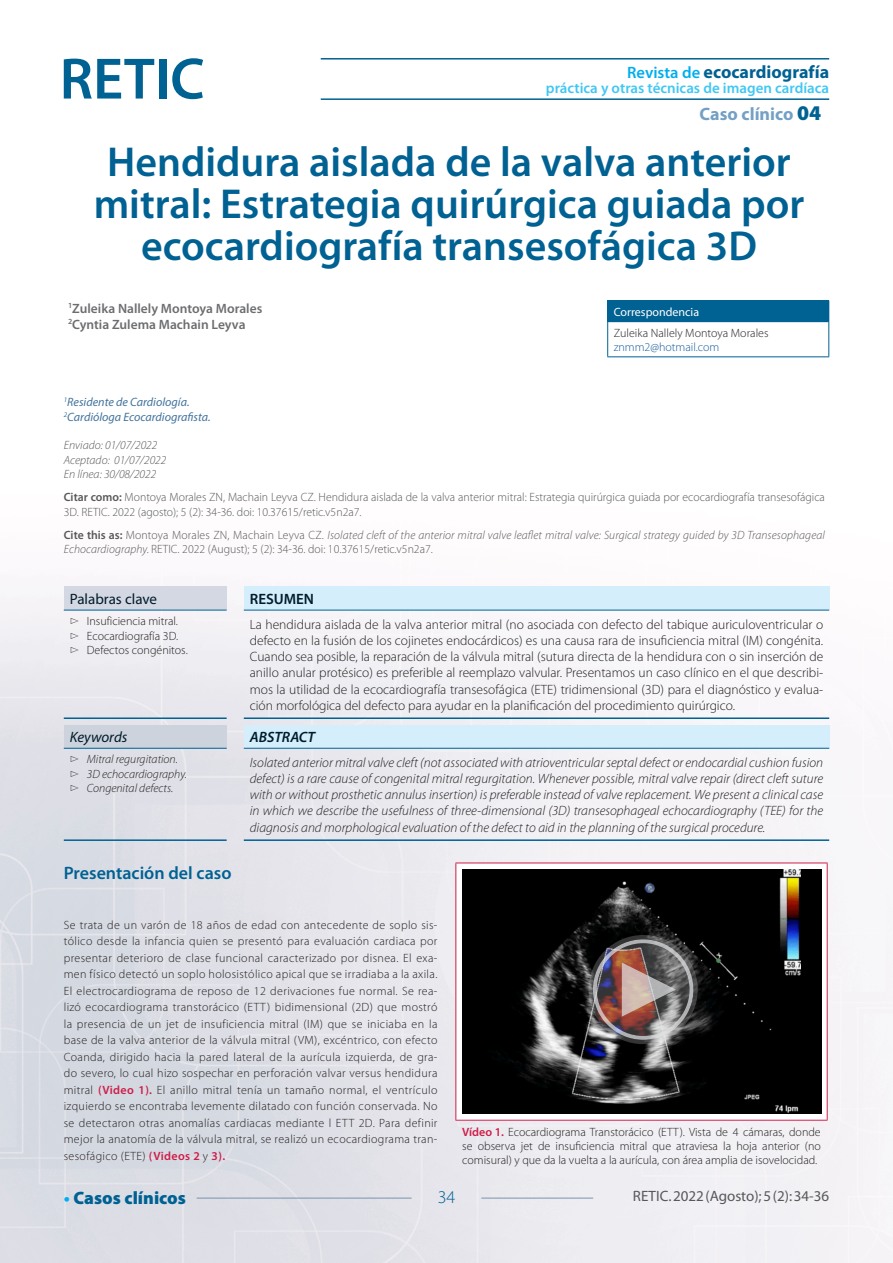
<style>
.page{position:relative;width:893px;height:1263px;background:#fff}
.page>*{position:absolute;margin:0;border:0;box-sizing:border-box;transform-origin:0 0}
.Titulo_capitulo{font:600 42px/42px "Myriad Pro";color:#006193;text-align:center}
.t1{font:700 18px "Myriad Pro";color:#006193}
._02_Primer_Orden{font:600 18px "Myriad Pro";color:#006193}
.t2{font:900 18px "Myriad Pro";color:#006193}
.t3{font:700 18px "Myriad Pro";color:#73a0c4}
.t4{font:300 18px "Myriad Pro";color:#006193}
.t5{font:600 15px "Myriad Pro";color:#40c7f4}
.t6{font:15px "Myriad Pro";color:#57585a}
.t7{font:15px "Myriad Pro";color:#001b2b}
.t8{font:italic 15px "Myriad Pro";color:#001b2b}
.t9{font:italic 600 15px "Myriad Pro";color:#001b2b}
.t10{font:600 15px "Myriad Pro";color:#001b2b}
.Texto_resumen{font:300 13.5px/16.2px "Myriad Pro";color:#231f20;text-align:justify}
.Texto_resumen_ingles{font:italic 300 13.5px/16.2px "Myriad Pro";color:#231f20;text-align:justify}
.Nombre_autores{font:600 13.5px "Myriad Pro";color:#6c6d70}
.Cargo_autores{font:italic 12.15px "Myriad Pro";color:#42739c}
._01_Texto_comun{font:300 12px/16.5px "Myriad Pro";color:#231f20;text-align:justify}
.CitarComo{font:italic 300 12px/14.4px "Myriad Pro";letter-spacing:.01em;color:#57585a}
.CitarComo-2{font:300 12px/14.4px "Myriad Pro";color:#57585a}
.Pies_video{font:300 12px/14.4px "Myriad Pro";color:#231f20;text-align:justify}
.t11{font:italic 300 12px "Myriad Pro";color:#231f20}
.Recibido_Aceptado{font:italic 300 12px "Myriad Pro";color:#57585a}
.Correspondencia{font:300 12px "Myriad Pro";color:#231f20}
.Correspondencia-2{font:300 12px "Myriad Pro";color:#175d9e}
.t12{font:12px "Myriad Pro";color:#fff}
.s1{font-weight:600;font-size:16.5px;color:#00aeef}
.s2{font-style:inherit}
.s3{font-weight:900;font-size:21px;color:#006193}
.s4{font-weight:600}
.s5{font-weight:600;font-style:normal}
.s6{font-style:normal}
.s7{font-weight:600;color:#ce1d49}
.s8{font-weight:700;color:#00aeef}
</style>
<div class="page">
<img style="left:0;top:58px;width:893px;height:1205px">
<hr style="left:321px;top:58px;width:508px;height:2px;background:#006193">
<hr style="left:321px;top:98px;width:508px;height:2px;background:#006193">
<svg style="left:64px;top:59px;width:90px;height:40px"></svg>
<div style="left:159px;top:59px;width:7px;height:40px;background:#006193"></div>
<svg style="left:172px;top:58px;width:31px;height:41px"></svg>
<hr style="left:197px;top:1198px;width:215px;height:1px;background:#7a94b0">
<hr style="left:481px;top:1198px;width:112px;height:1px;background:#7a94b0">
<div style="left:608px;top:301px;width:221px;height:21px;background:#006193"></div>
<hr style="left:607px;top:300px;width:222px;height:1px;background:#006193">
<svg style="left:607px;top:301px;width:1px;height:20px"></svg>
<hr style="left:607px;top:321px;width:222px;height:1px;background:#006193">
<hr style="left:607px;top:322px;width:1px;height:34px;background:#006193">
<hr style="left:828px;top:322px;width:1px;height:34px;background:#006193">
<hr style="left:607px;top:356px;width:222px;height:1px;background:#006193">
<div style="left:64px;top:587px;width:163px;height:23px;background:#d3d8e2"></div>
<div style="left:244px;top:587px;width:585px;height:23px;background:#d4effb"></div>
<hr style="left:244px;top:610px;width:585px;height:1px;background:#006193">
<hr style="left:244px;top:717px;width:585px;height:2px;background:#006193">
<hr style="left:64px;top:610px;width:163px;height:1px;background:#006193">
<hr style="left:64px;top:717px;width:163px;height:2px;background:#006193">
<div style="left:64px;top:725px;width:163px;height:23px;background:#cdd3dd"></div>
<div style="left:244px;top:725px;width:585px;height:23px;background:#d4effb"></div>
<hr style="left:244px;top:748px;width:585px;height:1px;background:#006193">
<hr style="left:244px;top:839px;width:585px;height:2px;background:#006193">
<hr style="left:64px;top:748px;width:163px;height:1px;background:#006193">
<hr style="left:64px;top:839px;width:163px;height:2px;background:#006193">
<div style="left:456px;top:863px;width:371px;height:257px;background:#fff"></div>
<hr style="left:455px;top:863px;width:373px;height:1px;background:#ce1d49">
<hr style="left:455px;top:863px;width:1px;height:257px;background:#ce1d49">
<hr style="left:827px;top:863px;width:1px;height:257px;background:#ce1d49">
<hr style="left:455px;top:1120px;width:373px;height:1px;background:#ce1d49">
<div style="left:462px;top:869px;width:359px;height:245px;background:#000"></div>
<img style="left:499px;top:869px;width:302px;height:244px">
<svg style="left:589px;top:935px;width:109px;height:109px;background:#736463"></svg>
<h2 class="t1" style="left:627px;top:60px;width:204px"><span class="s1">Revista de</span> ecocardiografía</h2>
<p class="t5" style="left:546px;top:78px;width:285px">práctica y otras técnicas de imagen cardíaca</p>
<h2 class="t3" style="left:700px;top:102px;width:123px"><span class="s2">C</span>aso clínico <span class="s3">04</span></h2>
<p class="Titulo_capitulo" style="left:94px;top:140px;width:712px">Hendidura aislada de la valva anterior mitral: Estrategia quirúrgica guiada por ecocardiografía transesofágica 3D</p>
<p class="Nombre_autores" style="left:68px;top:299px;width:196px"><sup>1</sup>Zuleika Nallely Montoya Morales</p>
<p class="Nombre_autores" style="left:68px;top:316px;width:179px"><sup>2</sup>Cyntia Zulema Machain Leyva</p>
<p class="t12" style="left:614px;top:304px;width:87px">Correspondencia</p>
<p class="Correspondencia" style="left:614px;top:326px;width:156px">Zuleika Nallely Montoya Morales</p>
<p class="Correspondencia-2" style="left:614px;top:340px;width:107px">znmm2@hotmail.com</p>
<p class="Cargo_autores" style="left:64px;top:395px;width:127px"><sup>1</sup>Residente de Cardiología.</p>
<p class="Cargo_autores" style="left:64px;top:409px;width:148px"><sup>2</sup>Cardióloga Ecocardiografista.</p>
<p class="Recibido_Aceptado" style="left:64px;top:439px;width:95px">Enviado: 01/07/2022</p>
<p class="Recibido_Aceptado" style="left:64px;top:453px;width:104px">Aceptado: 01/07/2022</p>
<p class="Recibido_Aceptado" style="left:64px;top:468px;width:94px">En línea: 30/08/2022</p>
<p class="CitarComo-2" style="left:64px;top:490px;width:763px"><span class="s4">Citar como:</span> Montoya Morales ZN, Machain Leyva CZ. Hendidura aislada de la valva anterior mitral: Estrategia quirúrgica guiada por ecocardiografía transesofágica<br>3D. RETIC. 2022 (agosto); 5 (2): 34-36. doi: 10.37615/retic.v5n2a7.</p>
<p class="CitarComo" style="left:64px;top:528px;width:763px"><span class="s5">Cite this as:</span> <span class="s6">Montoya Morales ZN, Machain Leyva CZ.</span> Isolated cleft of the anterior mitral valve leaflet mitral valve: Surgical strategy guided by 3D Transesophageal<br>Echocardiography. <span class="s6">RETIC. 2022 (August); 5 (2): 34-36. doi: 10.37615/retic.v5n2a7.</span></p>
<p class="t7" style="left:70px;top:590px;width:89px">Palabras clave</p>
<p class="t10" style="left:250px;top:589px;width:66px">RESUMEN</p>
<p class="_01_Texto_comun" style="left:70px;top:613px;width:110px">▻ Insuficiencia mitral.</p>
<p class="_01_Texto_comun" style="left:70px;top:627px;width:110px">▻ Ecocardiografía 3D.</p>
<p class="_01_Texto_comun" style="left:70px;top:642px;width:119px">▻ Defectos congénitos.</p>
<p class="Texto_resumen" style="left:250px;top:616px;width:575px">La hendidura aislada de la valva anterior mitral (no asociada con defecto del tabique auriculoventricular o defecto en la fusión de los cojinetes endocárdicos) es una causa rara de insuficiencia mitral (IM) congénita.<br>Cuando sea posible, la reparación de la válvula mitral (sutura directa de la hendidura con o sin inserción de anillo anular protésico) es preferible al reemplazo valvular. Presentamos un caso clínico en el que describi&shy;mos la utilidad de la ecocardiografía transesofágica (ETE) tridimensional (3D) para el diagnóstico y evalua&shy;ción morfológica del defecto para ayudar en la planificación del procedimiento quirúrgico.</p>
<p class="t8" style="left:70px;top:728px;width:59px">Keywords</p>
<p class="t9" style="left:250px;top:728px;width:67px">ABSTRACT</p>
<p class="t11" style="left:70px;top:753px;width:110px">▻ Mitral regurgitation.</p>
<p class="t11" style="left:70px;top:767px;width:119px">▻ 3D echocardiography.</p>
<p class="t11" style="left:70px;top:782px;width:105px">▻ Congenital defects.</p>
<p class="Texto_resumen_ingles" style="left:250px;top:755px;width:575px">Isolated anterior mitral valve cleft (not associated with atrioventricular septal defect or endocardial cushion fusion defect) is a rare cause of congenital mitral regurgitation. Whenever possible, mitral valve repair (direct cleft suture with or without prosthetic annulus insertion) is preferable instead of valve replacement. We present a clinical case in which we describe the usefulness of three-dimensional (3D) transesophageal echocardiography (TEE) for the diagnosis and morphological evaluation of the defect to aid in the planning of the surgical procedure.</p>
<p class="_02_Primer_Orden" style="left:64px;top:862px;width:169px">Presentación del caso</p>
<p class="_01_Texto_comun" style="left:64px;top:916px;width:375px">Se trata de un varón de 18 años de edad con antecedente de soplo sis&shy;tólico desde la infancia quien se presentó para evaluación cardiaca por presentar deterioro de clase funcional caracterizado por disnea. El exa&shy;men físico detectó un soplo holosistólico apical que se irradiaba a la axila.<br>El electrocardiograma de reposo de 12 derivaciones fue normal. Se rea&shy;lizó ecocardiograma transtorácico (ETT) bidimensional (2D) que mostró la presencia de un jet de insuficiencia mitral (IM) que se iniciaba en la base de la valva anterior de la válvula mitral (VM), excéntrico, con efecto Coanda, dirigido hacia la pared lateral de la aurícula izquierda, de gra&shy;do severo, lo cual hizo sospechar en perforación valvar versus hendidura mitral <span class="s7">(Video 1).</span> El anillo mitral tenía un tamaño normal, el ventrículo izquierdo se encontraba levemente dilatado con función conservada. No se detectaron otras anomalías cardiacas mediante l ETT 2D. Para definir mejor la anatomía de la válvula mitral, se realizó un ecocardiograma tran&shy;sesofágico (ETE) <span class="s7">(Videos 2</span> y <span class="s7">3).</span></p>
<p class="Pies_video" style="left:462px;top:1124px;width:360px"><span class="s7">Vídeo 1.</span> Ecocardiograma Transtorácico (ETT). Vista de 4 cámaras, donde se observa jet de insuficiencia mitral que atraviesa la hoja anterior (no comisural) y que da la vuelta a la aurícula, con área amplia de isovelocidad.</p>
<h2 class="t2" style="left:64px;top:1188px;width:124px"><span class="s8">•</span> <span class="s2">C</span>asos clínicos</h2>
<h2 class="t4" style="left:438px;top:1187px;width:19px">34</h2>
<p class="t6" style="left:633px;top:1187px;width:198px">RETIC. 2022 (Agosto); 5 (2): 34-36</p>
</div>
